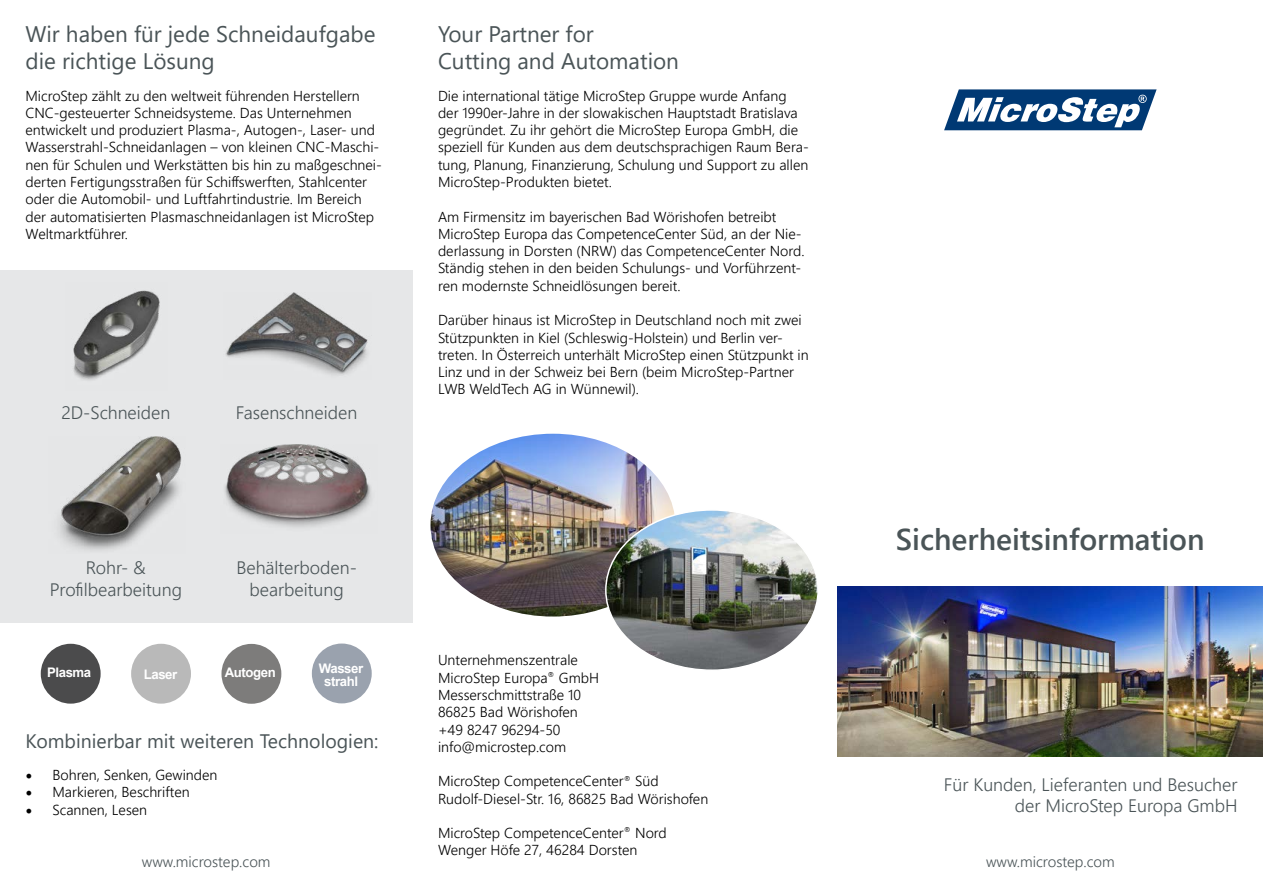
<style>
.page{position:relative;width:1263px;height:893px;background:#fff}
.page>*{position:absolute;margin:0;border:0;box-sizing:border-box;transform-origin:0 0}
.t1{font:600 30px "Segoe UI";color:#4a5457}
.t2{font:22.5px/27px "Segoe UI";color:#4a5457}
.t3{font:19.5px "Segoe UI";color:#4a5457}
.t4{font:300 18px/21.6px "Segoe UI";color:#4a5457;text-align:center}
.t5{font:300 15px "Segoe UI";color:#4a5457}
.t6{font:300 14.4px/17.2px "Segoe UI";color:#000}
.t7{font:700 13.2px/13.2px "Arial";letter-spacing:-.03em;color:#fff;text-align:center}
.s1{font-family:"Minion Pro";font-weight:400;font-size:18px}
</style>
<div class="page">
<div style="left:0;top:270px;width:412px;height:353px;background:#e6e7e8"></div>
<img style="left:838px;top:586px;width:425px;height:170px">
<img style="left:73px;top:290px;width:87px;height:90px">
<img style="left:58px;top:437px;width:124px;height:113px">
<img style="left:225px;top:293px;width:143px;height:82px">
<img style="left:225px;top:445px;width:146px;height:83px">
<img style="left:430px;top:434px;width:244px;height:183px">
<img style="left:606px;top:510px;width:210px;height:158px">
<div style="left:41px;top:644px;width:60px;height:60px;background:#4b4b4c;border-radius:50%"></div>
<div style="left:131px;top:644px;width:60px;height:60px;background:#b9b9b9;border-radius:50%"></div>
<div style="left:221px;top:644px;width:60px;height:60px;background:#7d7c7b;border-radius:50%"></div>
<div style="left:312px;top:643px;width:60px;height:60px;background:#9aa2ae;border-radius:50%"></div>
<svg style="left:944px;top:89px;width:212px;height:41px"></svg>
<h2 class="t2" style="left:26px;top:18px;width:351px">Wir haben für jede Schneidaufgabe die richtige Lösung</h2>
<h2 class="t2" style="left:438px;top:18px;width:242px">Your Partner for<br>Cutting and Automation</h2>
<p class="t6" style="left:26px;top:85px;width:358px">MicroStep zählt zu den weltweit führenden Herstellern CNC-gesteuerter Schneidsysteme. Das Unternehmen entwickelt und produziert Plasma-, Autogen-, Laser- und Wasserstrahl-Schneidanlagen – von kleinen CNC-Maschi&shy;nen für Schulen und Werkstätten bis hin zu maßgeschnei&shy;derten Fertigungsstraßen für Schiffswerften, Stahlcenter oder die Automobil- und Luftfahrtindustrie. Im Bereich der automatisierten Plasmaschneidanlagen ist MicroStep Weltmarktführer.</p>
<p class="t6" style="left:438px;top:85px;width:372px">Die international tätige MicroStep Gruppe wurde Anfang der 1990er-Jahre in der slowakischen Hauptstadt Bratislava gegründet. Zu ihr gehört die MicroStep Europa GmbH, die speziell für Kunden aus dem deutschsprachigen Raum Bera&shy;tung, Planung, Finanzierung, Schulung und Support zu allen MicroStep-Produkten bietet.</p>
<p class="t6" style="left:438px;top:206px;width:368px">Am Firmensitz im bayerischen Bad Wörishofen betreibt MicroStep Europa das CompetenceCenter Süd, an der Nie&shy;derlassung in Dorsten (NRW) das CompetenceCenter Nord.<br>Ständig stehen in den beiden Schulungs- und Vorführzent&shy;ren modernste Schneidlösungen bereit.</p>
<p class="t6" style="left:438px;top:310px;width:372px">Darüber hinaus ist MicroStep in Deutschland noch mit zwei Stützpunkten in Kiel (Schleswig-Holstein) und Berlin ver&shy;treten. In Österreich unterhält MicroStep einen Stützpunkt in Linz und in der Schweiz bei Bern (beim MicroStep-Partner LWB WeldTech AG in Wünnewil).</p>
<p class="t4" style="left:61px;top:400px;width:111px">2D-Schneiden</p>
<p class="t4" style="left:50px;top:555px;width:134px">Rohr- &amp;<br>Profilbearbeitung</p>
<p class="t4" style="left:236px;top:400px;width:123px">Fasenschneiden</p>
<p class="t4" style="left:236px;top:555px;width:122px">Behälterboden&shy;bearbeitung</p>
<h1 class="t1" style="left:896px;top:511px;width:310px">Sicherheitsinformation</h1>
<p class="t6" style="left:438px;top:650px;width:163px">Unternehmenszentrale<br>MicroStep Europa<sup>®</sup> GmbH<br>Messerschmittstraße 10<br>86825 Bad Wörishofen +49 8247 96294-50 info@microstep.com</p>
<p class="t6" style="left:438px;top:771px;width:272px">MicroStep CompetenceCenter<sup>®</sup> Süd<br>Rudolf-Diesel-Str. 16, 86825 Bad Wörishofen</p>
<p class="t6" style="left:438px;top:823px;width:230px">MicroStep CompetenceCenter<sup>®</sup> Nord<br>Wenger Höfe 27, 46284 Dorsten</p>
<p class="t7" style="left:47px;top:666px;width:46px">Plasma</p>
<p class="t7" style="left:144px;top:667px;width:35px">Laser</p>
<p class="t7" style="left:225px;top:666px;width:53px">Autogen</p>
<p class="t7" style="left:319px;top:661px;width:46px">Wasser strahl</p>
<h3 class="t3" style="left:26px;top:723px;width:354px">Kombinierbar mit weiteren Technologien:</h3>
<p class="t6" style="left:26px;top:765px;width:193px"><span class="s1">•</span> Bohren, Senken, Gewinden</p>
<p class="t6" style="left:26px;top:782px;width:166px"><span class="s1">•</span> Markieren, Beschriften</p>
<p class="t6" style="left:26px;top:800px;width:123px"><span class="s1">•</span> Scannen, Lesen</p>
<p class="t4" style="left:944px;top:772px;width:295px;text-align:right">Für Kunden, Lieferanten und Besucher der MicroStep Europa GmbH</p>
<p class="t5" style="left:142px;top:848px;width:130px">www.microstep.com</p>
<p class="t5" style="left:986px;top:848px;width:130px">www.microstep.com</p>
</div>
